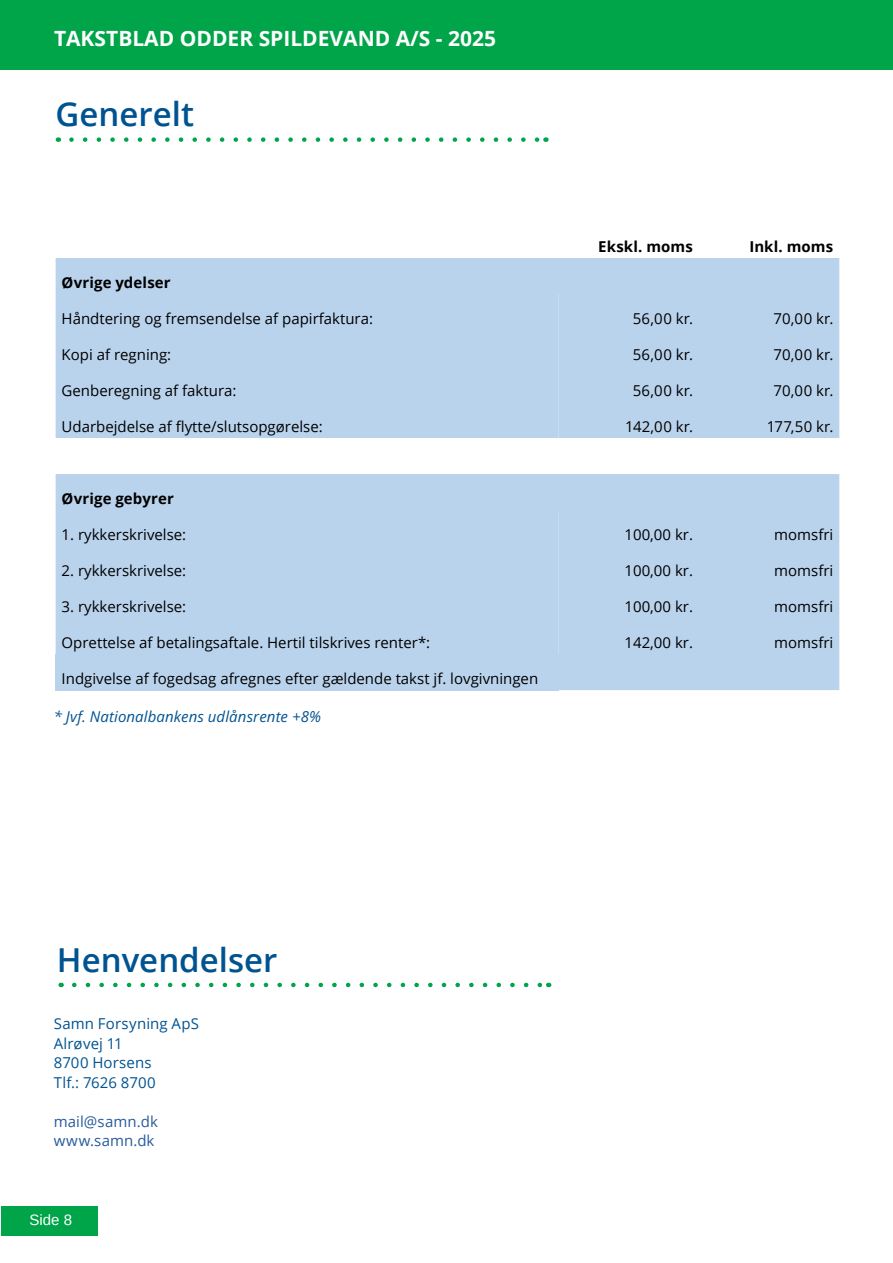
<style>
.page{position:relative;width:893px;height:1263px;background:#fff}
.page>*{position:absolute;margin:0;border:0;box-sizing:border-box;transform-origin:0 0}
.Overskrift{font:600 33px "Open Sans";color:#005391}
.t1{font:700 21px "Open Sans";color:#fff}
.Tabeltekst{font:15px "Open Sans";color:#000}
.Brødtext{font:15px "Open Sans";letter-spacing:.015em;color:#000}
.Brødtext-2{font:15px "Open Sans";letter-spacing:.005em;color:#005391}
.Tabeltekst_fed{font:700 15px "Open Sans";letter-spacing:.01em;color:#000}
.Underrubrik{font:italic 15px "Open Sans";letter-spacing:.01em;color:#005391}
.Brødtext-3{font:15px "Open Sans";letter-spacing:.005em;color:#275b9b}
.t2{font:15px "Arimo";color:#fff}
</style>
<div class="page">
<div style="left:0;top:0;width:893px;height:70px;background:#00a449"></div>
<div style="left:1px;top:1205px;width:97px;height:30px;background:#00a449"></div>
<svg style="left:71px;top:137px;width:468px;height:5px"></svg>
<svg style="left:56px;top:258px;width:783px;height:396px;background:#c0d6ee"></svg>
<svg style="left:559px;top:294px;width:280px;height:396px;background:#c0d6ee"></svg>
<div style="left:56px;top:654px;width:503px;height:36px;background:#bad3ed"></div>
<svg style="left:74px;top:983px;width:467px;height:4px"></svg>
<h2 class="t1" style="left:54px;top:23px;width:444px">TAKSTBLAD ODDER SPILDEVAND A/S - 2025</h2>
<p class="Overskrift" style="left:56px;top:91px;width:140px">Generelt</p>
<p class="Tabeltekst_fed" style="left:598px;top:236px;width:96px">Ekskl. moms</p>
<p class="Tabeltekst_fed" style="left:749px;top:236px;width:85px">Inkl. moms</p>
<p class="Tabeltekst_fed" style="left:62px;top:272px;width:111px">Øvrige ydelser</p>
<p class="Tabeltekst" style="left:62px;top:308px;width:313px">Håndtering og fremsendelse af papirfaktura:</p>
<p class="Brødtext" style="left:633px;top:308px;width:62px">56,00 kr.</p>
<p class="Brødtext" style="left:774px;top:308px;width:61px">70,00 kr.</p>
<p class="Tabeltekst" style="left:62px;top:344px;width:111px">Kopi af regning:</p>
<p class="Brødtext" style="left:633px;top:344px;width:62px">56,00 kr.</p>
<p class="Brødtext" style="left:774px;top:344px;width:61px">70,00 kr.</p>
<p class="Tabeltekst" style="left:62px;top:380px;width:176px">Genberegning af faktura:</p>
<p class="Brødtext" style="left:633px;top:380px;width:62px">56,00 kr.</p>
<p class="Brødtext" style="left:774px;top:380px;width:61px">70,00 kr.</p>
<p class="Tabeltekst" style="left:62px;top:416px;width:263px">Udarbejdelse af flytte/slutsopgørelse:</p>
<p class="Brødtext" style="left:625px;top:416px;width:69px">142,00 kr.</p>
<p class="Brødtext" style="left:767px;top:416px;width:68px">177,50 kr.</p>
<p class="Tabeltekst_fed" style="left:62px;top:488px;width:114px">Øvrige gebyrer</p>
<p class="Tabeltekst" style="left:62px;top:524px;width:126px">1. rykkerskrivelse:</p>
<p class="Tabeltekst" style="left:625px;top:524px;width:70px">100,00 kr.</p>
<p class="Tabeltekst" style="left:774px;top:524px;width:61px">momsfri</p>
<p class="Tabeltekst" style="left:62px;top:560px;width:126px">2. rykkerskrivelse:</p>
<p class="Tabeltekst" style="left:625px;top:560px;width:70px">100,00 kr.</p>
<p class="Tabeltekst" style="left:774px;top:560px;width:61px">momsfri</p>
<p class="Tabeltekst" style="left:62px;top:596px;width:126px">3. rykkerskrivelse:</p>
<p class="Tabeltekst" style="left:625px;top:596px;width:70px">100,00 kr.</p>
<p class="Tabeltekst" style="left:774px;top:596px;width:61px">momsfri</p>
<p class="Tabeltekst" style="left:62px;top:632px;width:370px">Oprettelse af betalingsaftale. Hertil tilskrives renter*:</p>
<p class="Tabeltekst" style="left:625px;top:632px;width:70px">142,00 kr.</p>
<p class="Tabeltekst" style="left:774px;top:632px;width:61px">momsfri</p>
<p class="Tabeltekst" style="left:62px;top:668px;width:478px">Indgivelse af fogedsag afregnes efter gældende takst jf. lovgivningen</p>
<p class="Underrubrik" style="left:54px;top:706px;width:269px">* Jvf. Nationalbankens udlånsrente +8%</p>
<p class="Overskrift" style="left:57px;top:937px;width:222px">Henvendelser</p>
<p class="Brødtext-2" style="left:54px;top:1013px;width:147px">Samn Forsyning ApS</p>
<p class="Brødtext-2" style="left:54px;top:1033px;width:71px">Alrøvej 11</p>
<p class="Brødtext-2" style="left:54px;top:1052px;width:99px">8700 Horsens</p>
<p class="Brødtext-2" style="left:54px;top:1072px;width:103px">Tlf.: 7626 8700</p>
<p class="Brødtext-3" style="left:54px;top:1111px;width:106px">mail@samn.dk</p>
<p class="Brødtext-3" style="left:54px;top:1130px;width:102px">www.samn.dk</p>
<p class="t2" style="left:30px;top:1211px;width:44px">Side 8</p>
</div>
